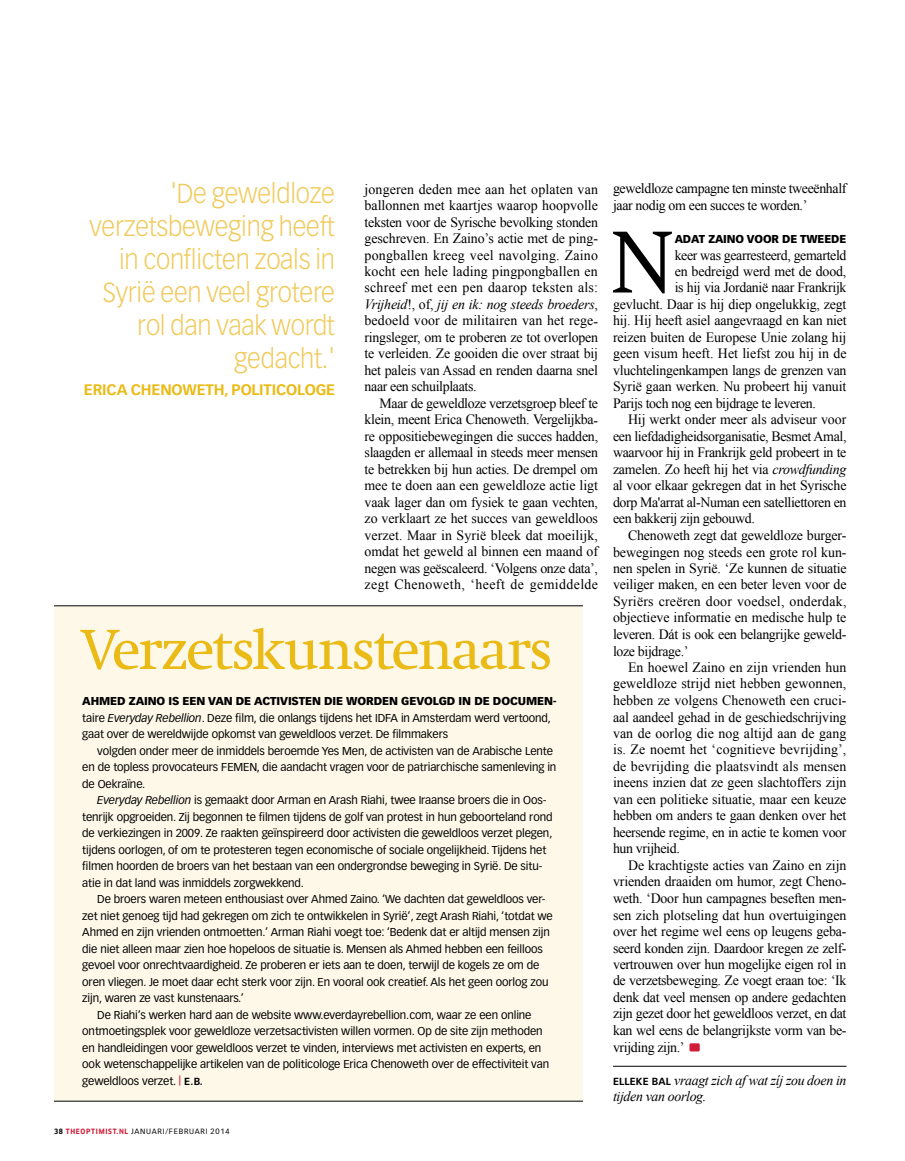
<style>
.page{position:relative;width:905px;height:1161px;background:#fff}
.page>*{position:absolute;margin:0;border:0;box-sizing:border-box;transform-origin:0 0}
.t1{font:300 91.2px "Swift";color:#000}
.t2{font:58.65px "Swift";letter-spacing:-.04em;color:#eabb16}
.t3{font:300 27px/33px "Vectora LH";letter-spacing:-.01em;color:#f0ca5b;text-align:right;scale:.95 1}
.t4{font:700 15px "Vectora LH";letter-spacing:-.01em;color:#eabb16}
.t5{font:14.1px/16.5px "Times New Roman";letter-spacing:-.015em;color:#000;text-align:justify}
.t6{font:14.1px "Times New Roman";letter-spacing:.005em;color:#000}
.t7{font:14.1px "Times New Roman";letter-spacing:.01em;color:#000}
.t8{font:italic 14.1px/16.5px "Times New Roman";letter-spacing:-.025em;color:#000}
.t9{font:14.1px "Times New Roman";letter-spacing:.015em;color:#000}
.t10{font:11.25px/16.5px "Vectora LH";letter-spacing:-.01em;color:#000}
.t11{font:900 11.25px "Vectora LH";letter-spacing:-.01em;color:#000}
.t12{font:7.5px "Vectora LH";letter-spacing:.1em;color:#000}
.s1{font-style:italic}
.s2{font-weight:900}
.s3{font-weight:700;font-size:10.2px;color:#d11d38}
.s4{font-weight:700;font-size:10.2px}
.s5{font-family:"Clan Narrow";font-weight:700;font-size:7.2px}
.s6{font-family:"Clan Narrow";font-weight:700;font-size:7.2px;color:#d11d38}
.s7{font-family:"Vectora LH";font-weight:700;font-style:normal;font-size:10.2px}
</style>
<div class="page">
<hr style="left:613px;top:1066px;width:233px;height:1px;background:#000">
<div style="left:689px;top:1043px;width:10px;height:8px;background:#d11d38;border-radius:2px"></div>
<div style="left:54px;top:606px;width:529px;height:495px;background:#fef8e9"></div>
<hr style="left:54px;top:606px;width:529px;height:1px;background:#000">
<hr style="left:54px;top:1101px;width:529px;height:1px;background:#000">
<h3 class="t3" style="left:89px;top:178px;width:260px">'De geweldloze verzetsbeweging heeft in conflicten zoals in<br>Syrië een veel grotere rol dan vaak wordt gedacht.'</h3>
<p class="t4" style="left:84px;top:381px;width:252px">ERICA CHENOWETH, POLITICOLOGE</p>
<p class="t5" style="left:364px;top:180px;width:235px">jongeren deden mee aan het oplaten van ballonnen met kaartjes waarop hoopvolle teksten voor de Syrische bevolking stonden geschreven. En Zaino’s actie met de ping&shy;pongballen kreeg veel navolging. Zaino kocht een hele lading pingpongballen en schreef met een pen daarop teksten als:<br><span class="s1">Vrijheid</span>!, of, <span class="s1">jij en ik: nog steeds broeders</span>, bedoeld voor de militairen van het rege&shy;ringsleger, om te proberen ze tot overlopen te verleiden. Ze gooiden die over straat bij het paleis van Assad en renden daarna snel naar een schuilplaats.</p>
<p class="t5" style="left:364px;top:395px;width:235px;text-indent:15px">Maar de geweldloze verzetsgroep bleef te klein, meent Erica Chenoweth. Vergelijkba&shy;re oppositiebewegingen die succes hadden, slaagden er allemaal in steeds meer mensen te betrekken bij hun acties. De drempel om mee te doen aan een geweldloze actie ligt vaak lager dan om fysiek te gaan vechten, zo verklaart ze het succes van geweldloos verzet. Maar in Syrië bleek dat moeilijk, omdat het geweld al binnen een maand of negen was geëscaleerd. ‘Volgens onze data’, zegt Chenoweth, ‘heeft de gemiddelde</p>
<h2 class="t2" style="left:82px;top:618px;width:472px">Verzetskunstenaars</h2>
<p class="t10" style="left:82px;top:693px;width:475px"><span class="s2">AHMED ZAINO IS EEN VAN DE ACTIVISTEN DIE WORDEN GEVOLGD IN DE DOCUMEN&shy;</span>taire <span class="s1">Everyday Rebellion</span>. Deze film, die onlangs tijdens het IDFA in Amsterdam werd vertoond, gaat over de wereldwijde opkomst van geweldloos verzet. De filmmakers</p>
<p class="t10" style="left:82px;top:742px;width:475px;text-indent:15px">volgden onder meer de inmiddels beroemde Yes Men, de activisten van de Arabische Lente en de topless provocateurs FEMEN, die aandacht vragen voor de patriarchische samenleving in de Oekraïne.</p>
<p class="t10" style="left:82px;top:792px;width:471px;text-indent:15px"><span class="s1">Everyday Rebellion</span> is gemaakt door Arman en Arash Riahi, twee Iraanse broers die in Oos&shy;tenrijk opgroeiden. Zij begonnen te filmen tijdens de golf van protest in hun geboorteland rond de verkiezingen in 2009. Ze raakten geïnspireerd door activisten die geweldloos verzet plegen, tijdens oorlogen, of om te protesteren tegen economische of sociale ongelijkheid. Tijdens het filmen hoorden de broers van het bestaan van een ondergrondse beweging in Syrië. De situ&shy;atie in dat land was inmiddels zorgwekkend.</p>
<p class="t10" style="left:97px;top:891px;width:449px">De broers waren meteen enthousiast over Ahmed Zaino. ‘We dachten dat geweldloos ver-</p>
<p class="t10" style="left:82px;top:907px;width:472px">zet niet genoeg tijd had gekregen om zich te ontwikkelen in Syrië’, zegt Arash Riahi, ‘totdat we</p>
<p class="t10" style="left:82px;top:924px;width:469px">Ahmed en zijn vrienden ontmoetten.’ Arman Riahi voegt toe: ‘Bedenk dat er altijd mensen zijn</p>
<p class="t10" style="left:82px;top:940px;width:462px">die niet alleen maar zien hoe hopeloos de situatie is. Mensen als Ahmed hebben een feilloos</p>
<p class="t10" style="left:82px;top:957px;width:458px">gevoel voor onrechtvaardigheid. Ze proberen er iets aan te doen, terwijl de kogels ze om de</p>
<p class="t10" style="left:82px;top:973px;width:468px">oren vliegen. Je moet daar echt sterk voor zijn. En vooral ook creatief. Als het geen oorlog zou</p>
<p class="t10" style="left:82px;top:990px;width:163px">zijn, waren ze vast kunstenaars.’</p>
<p class="t10" style="left:97px;top:1006px;width:436px">De Riahi’s werken hard aan de website www.everdayrebellion.com, waar ze een online</p>
<p class="t10" style="left:82px;top:1023px;width:462px">ontmoetingsplek voor geweldloze verzetsactivisten willen vormen. Op de site zijn methoden</p>
<p class="t10" style="left:82px;top:1039px;width:460px">en handleidingen voor geweldloos verzet te vinden, interviews met activisten en experts, en</p>
<p class="t10" style="left:82px;top:1056px;width:468px">ook wetenschappelijke artikelen van de politicologe Erica Chenoweth over de effectiviteit van</p>
<p class="t10" style="left:82px;top:1072px;width:122px">geweldloos verzet. <span class="s3">|</span> <span class="s4">E.B.</span></p>
<p class="t12" style="left:54px;top:1127px;width:177px"><span class="s5">38</span> <span class="s6">THEOPTIMIST.NL</span> JANUARI/FEBRUARI 2014</p>
<p class="t5" style="left:613px;top:180px;width:235px">geweldloze campagne ten minste tweeënhalf jaar nodig om een succes te worden.’</p>
<h1 class="t1" style="left:610px;top:214px;width:65px">N</h1>
<p class="t11" style="left:674px;top:232px;width:173px">ADAT ZAINO VOOR DE TWEEDE</p>
<p class="t5" style="left:674px;top:246px;width:173px">keer was gearresteerd, gemarteld</p>
<p class="t5" style="left:674px;top:263px;width:173px">en bedreigd werd met de dood,</p>
<p class="t5" style="left:674px;top:279px;width:173px">is hij via Jordanië naar Frankrijk</p>
<p class="t5" style="left:613px;top:296px;width:235px">gevlucht. Daar is hij diep ongelukkig, zegt</p>
<p class="t5" style="left:613px;top:312px;width:235px">hij. Hij heeft asiel aangevraagd en kan niet</p>
<p class="t5" style="left:613px;top:329px;width:235px">reizen buiten de Europese Unie zolang hij</p>
<p class="t6" style="left:613px;top:346px;width:235px">geen visum heeft. Het liefst zou hij in de</p>
<p class="t5" style="left:613px;top:362px;width:235px">vluchtelingenkampen langs de grenzen van</p>
<p class="t5" style="left:613px;top:378px;width:235px">Syrië gaan werken. Nu probeert hij vanuit</p>
<p class="t5" style="left:613px;top:395px;width:204px">Parijs toch nog een bijdrage te leveren.</p>
<p class="t5" style="left:628px;top:411px;width:220px">Hij werkt onder meer als adviseur voor</p>
<p class="t5" style="left:613px;top:428px;width:235px">een liefdadigheidsorganisatie, Besmet Amal,</p>
<p class="t5" style="left:613px;top:444px;width:235px">waarvoor hij in Frankrijk geld probeert in te</p>
<p class="t5" style="left:613px;top:461px;width:235px">zamelen. Zo heeft hij het via <span class="s1">crowdfunding</span></p>
<p class="t5" style="left:613px;top:477px;width:235px">al voor elkaar gekregen dat in het Syrische</p>
<p class="t5" style="left:613px;top:494px;width:235px">dorp Ma'arrat al-Numan een satelliettoren en</p>
<p class="t5" style="left:613px;top:510px;width:143px">een bakkerij zijn gebouwd.</p>
<p class="t5" style="left:628px;top:527px;width:220px">Chenoweth zegt dat geweldloze burger-</p>
<p class="t5" style="left:613px;top:543px;width:235px">bewegingen nog steeds een grote rol kun-</p>
<p class="t5" style="left:613px;top:560px;width:235px">nen spelen in Syrië. ‘Ze kunnen de situatie</p>
<p class="t5" style="left:613px;top:576px;width:235px">veiliger maken, en een beter leven voor de</p>
<p class="t9" style="left:613px;top:593px;width:235px">Syriërs creëren door voedsel, onderdak,</p>
<p class="t5" style="left:613px;top:609px;width:235px">objectieve informatie en medische hulp te</p>
<p class="t5" style="left:613px;top:626px;width:235px">leveren. Dát is ook een belangrijke geweld-</p>
<p class="t5" style="left:613px;top:642px;width:77px">loze bijdrage.’</p>
<p class="t6" style="left:628px;top:659px;width:220px">En hoewel Zaino en zijn vrienden hun</p>
<p class="t6" style="left:613px;top:676px;width:235px">geweldloze strijd niet hebben gewonnen,</p>
<p class="t6" style="left:613px;top:692px;width:235px">hebben ze volgens Chenoweth een cruci-</p>
<p class="t5" style="left:613px;top:708px;width:235px">aal aandeel gehad in de geschiedschrijving</p>
<p class="t6" style="left:613px;top:725px;width:235px">van de oorlog die nog altijd aan de gang</p>
<p class="t7" style="left:613px;top:742px;width:235px">is. Ze noemt het ‘cognitieve bevrijding’,</p>
<p class="t7" style="left:613px;top:758px;width:235px">de bevrijding die plaatsvindt als mensen</p>
<p class="t5" style="left:613px;top:774px;width:235px">ineens inzien dat ze geen slachtoffers zijn</p>
<p class="t5" style="left:613px;top:791px;width:235px">van een politieke situatie, maar een keuze</p>
<p class="t5" style="left:613px;top:807px;width:235px">hebben om anders te gaan denken over het</p>
<p class="t5" style="left:613px;top:824px;width:235px">heersende regime, en in actie te komen voor</p>
<p class="t5" style="left:613px;top:840px;width:68px">hun vrijheid.</p>
<p class="t5" style="left:628px;top:857px;width:220px">De krachtigste acties van Zaino en zijn</p>
<p class="t5" style="left:613px;top:873px;width:235px">vrienden draaiden om humor, zegt Cheno-</p>
<p class="t5" style="left:613px;top:890px;width:235px">weth. ‘Door hun campagnes beseften men-</p>
<p class="t5" style="left:613px;top:906px;width:235px">sen zich plotseling dat hun overtuigingen</p>
<p class="t5" style="left:613px;top:923px;width:235px">over het regime wel eens op leugens geba-</p>
<p class="t5" style="left:613px;top:939px;width:235px">seerd konden zijn. Daardoor kregen ze zelf-</p>
<p class="t5" style="left:613px;top:956px;width:235px">vertrouwen over hun mogelijke eigen rol in</p>
<p class="t5" style="left:613px;top:972px;width:235px">de verzetsbeweging. Ze voegt eraan toe: ‘Ik</p>
<p class="t5" style="left:613px;top:989px;width:235px">denk dat veel mensen op andere gedachten</p>
<p class="t5" style="left:613px;top:1005px;width:235px">zijn gezet door het geweldloos verzet, en dat</p>
<p class="t5" style="left:613px;top:1022px;width:235px">kan wel eens de belangrijkste vorm van be-</p>
<p class="t5" style="left:613px;top:1038px;width:73px">vrijding zijn.’</p>
<p class="t8" style="left:613px;top:1071px;width:235px"><span class="s7">ELLEKE BAL</span> vraagt zich af wat zíj zou doen in tijden van oorlog.</p>
</div>
